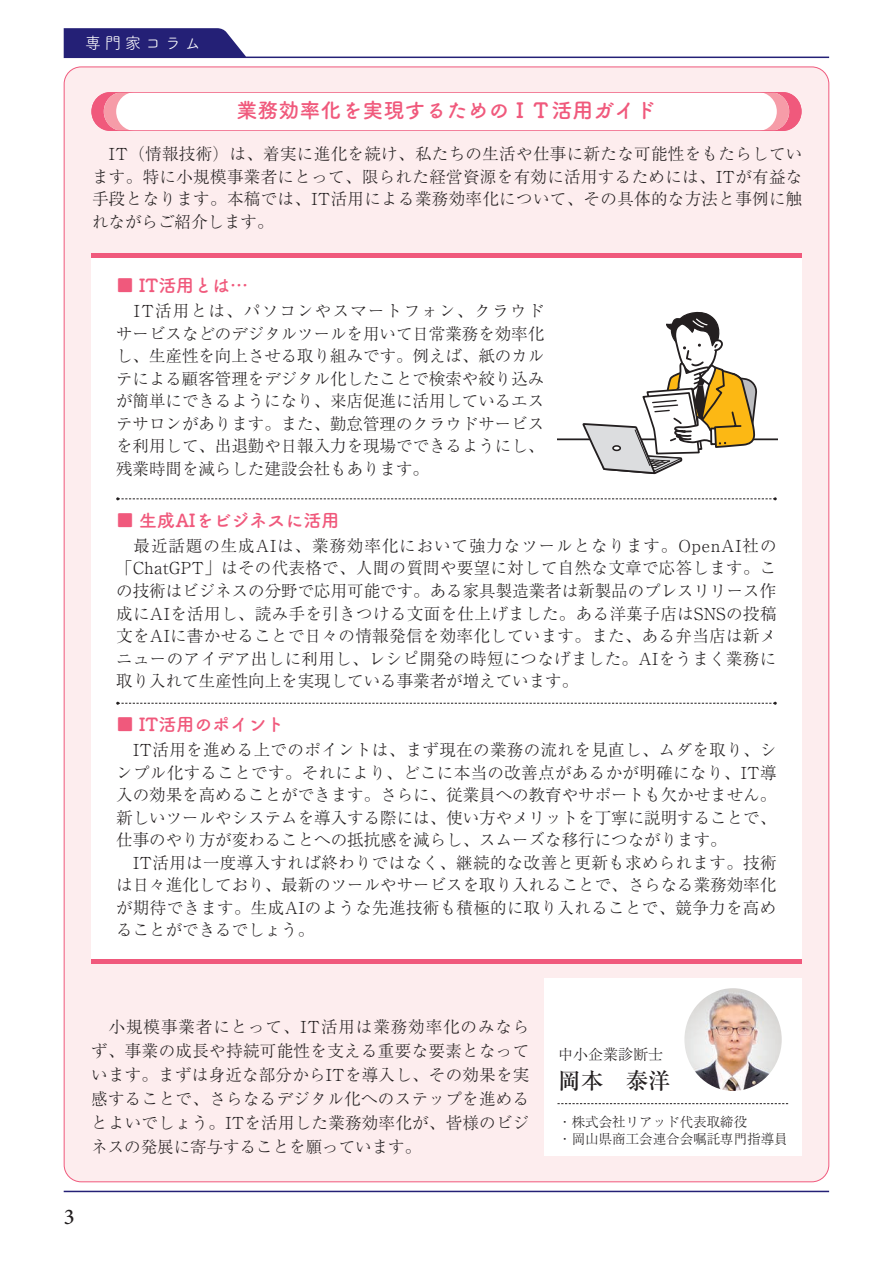
<style>
.page{position:relative;width:893px;height:1263px;background:#fff}
.page>*{position:absolute;margin:0;border:0;box-sizing:border-box;transform-origin:0 0}
.t1{font:500 22.5px "Ryumin Pr 6 N";color:#231f20}
.t2{font:500 22.5px "Minion Pro";color:#231f20}
.t3{font:21px "Tsuku B Rd Gothic Std B";color:#f0597c}
.t4{font:18px "Tsuku B Rd Gothic Std B";color:#f0597c}
.t5{font:300 16.5px/22.5px "Ryumin Pr 6 N";color:#231f20;text-align:justify}
.t6{font:16.5px "Tsuku A Rd Gothic Std R";letter-spacing:.21em;color:#fff}
.t7{font:300 15px "Ryumin Pr 6 N";color:#231f20}
.t8{font:300 13.5px/16.5px "Ryumin Pr 6 N";color:#231f20}
</style>
<div class="page">
<div style="left:64px;top:67px;width:765px;height:1115px;background:#fdedee;border-radius:17px"></div>
<hr style="left:64px;top:1191px;width:765px;height:1px;background:#242076">
<div style="left:544px;top:978px;width:257px;height:177px;background:#fff"></div>
<div style="left:91px;top:253px;width:710px;height:711px;background:#fff"></div>
<svg style="left:116px;top:497px;width:661px;height:3px"></svg>
<svg style="left:116px;top:702px;width:661px;height:3px"></svg>
<svg style="left:557px;top:1103px;width:231px;height:1px"></svg>
<img style="left:684px;top:988px;width:98px;height:103px">
<hr style="left:91px;top:960px;width:710px;height:4px;background:#f0597c">
<svg style="left:64px;top:28px;width:765px;height:452px"></svg>
<div style="left:612px;top:445px;width:9px;height:6px;border:2px solid #231f20;border-radius:50%"></div>
<p class="t6" style="left:85px;top:30px;width:118px">専門家コラム</p>
<p class="t3" style="left:236px;top:94px;width:421px">業務効率化を実現するためのＩＴ活用ガイド</p>
<p class="t5" style="left:92px;top:142px;width:712px">　IT（情報技術）は、着実に進化を続け、私たちの生活や仕事に新たな可能性をもたらしています。特に小規模事業者にとって、限られた経営資源を有効に活用するためには、ITが有益な手段となります。本稿では、IT活用による業務効率化について、その具体的な方法と事例に触れながらご紹介します。</p>
<p class="t4" style="left:116px;top:271px;width:133px">■ IT活用とは…</p>
<p class="t5" style="left:116px;top:299px;width:430px">　IT活用とは、パソコンやスマートフォン、クラウドサービスなどのデジタルツールを用いて日常業務を効率化し、生産性を向上させる取り組みです。例えば、紙のカルテによる顧客管理をデジタル化したことで検索や絞り込みが簡単にできるようになり、来店促進に活用しているエステサロンがあります。また、勤怠管理のクラウドサービスを利用して、出退勤や日報入力を現場でできるようにし、残業時間を減らした建設会社もあります。</p>
<p class="t4" style="left:116px;top:506px;width:225px">■ 生成AIをビジネスに活用</p>
<p class="t5" style="left:116px;top:534px;width:662px">　最近話題の生成AIは、業務効率化において強力なツールとなります。OpenAI社の「ChatGPT」はその代表格で、人間の質問や要望に対して自然な文章で応答します。この技術はビジネスの分野で応用可能です。ある家具製造業者は新製品のプレスリリース作成にAIを活用し、読み手を引きつける文面を仕上げました。ある洋菓子店はSNSの投稿文をAIに書かせることで日々の情報発信を効率化しています。また、ある弁当店は新メニューのアイデア出しに利用し、レシピ開発の時短につなげました。AIをうまく業務に取り入れて生産性向上を実現している事業者が増えています。</p>
<p class="t4" style="left:116px;top:710px;width:170px">■ IT活用のポイント</p>
<p class="t5" style="left:116px;top:738px;width:662px;text-align:left">　IT活用を進める上でのポイントは、まず現在の業務の流れを見直し、ムダを取り、シンプル化することです。それにより、どこに本当の改善点があるかが明確になり、IT導入の効果を高めることができます。さらに、従業員への教育やサポートも欠かせません。新しいツールやシステムを導入する際には、使い方やメリットを丁寧に説明することで、仕事のやり方が変わることへの抵抗感を減らし、スムーズな移行につながります。<br>　IT活用は一度導入すれば終わりではなく、継続的な改善と更新も求められます。技術は日々進化しており、最新のツールやサービスを取り入れることで、さらなる業務効率化が期待できます。生成AIのような先進技術も積極的に取り入れることで、競争力を高めることができるでしょう。</p>
<p class="t5" style="left:91px;top:1014px;width:440px;line-height:24px">　小規模事業者にとって、IT活用は業務効率化のみならず、事業の成長や持続可能性を支える重要な要素となっています。まずは身近な部分からITを導入し、その効果を実感することで、さらなるデジタル化へのステップを進めるとよいでしょう。ITを活用した業務効率化が、皆様のビジネスの発展に寄与することを願っています。</p>
<h1 class="t2" style="left:64px;top:1203px;width:12px">3</h1>
<p class="t7" style="left:558px;top:1042px;width:106px">中小企業診断士</p>
<h1 class="t1" style="left:558px;top:1062px;width:114px">岡本　泰洋</h1>
<p class="t8" style="left:558px;top:1113px;width:231px">・株式会社リアッド代表取締役<br>・岡山県商工会連合会嘱託専門指導員</p>
</div>
